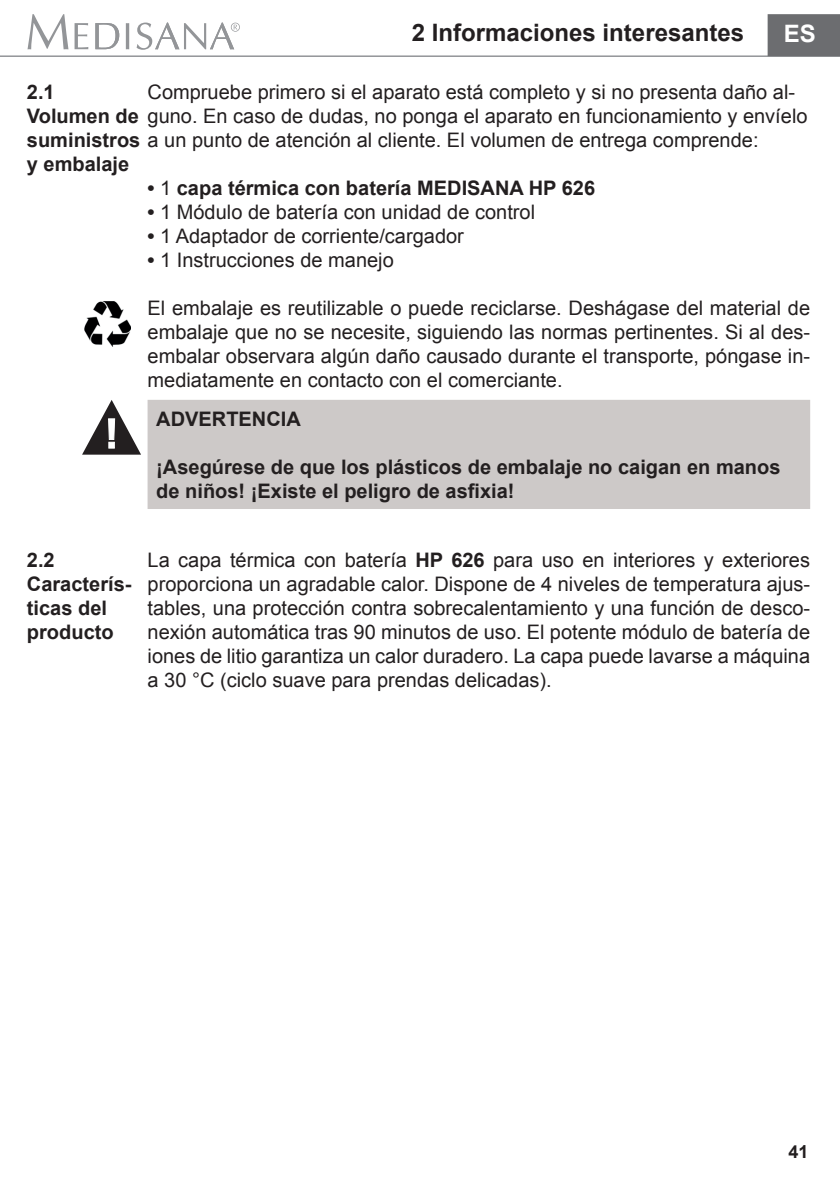
<style>
.page{position:relative;width:840px;height:1191px;background:#fff}
.page>*{position:absolute;margin:0;border:0;box-sizing:border-box;transform-origin:0 0}
.t1{font:700 24px "Arial";color:#231f20}
.t2{font:700 24px "Arial";color:#fff}
.t3{font:20px/24px "Arial";color:#231f20;text-align:justify}
.t4{font:700 20px/24px "Arial";color:#231f20}
.t5{font:700 18px "Arial";color:#231f20}
.s1{font-weight:700}
.s2{font-weight:400}
</style>
<div class="page">
<hr style="left:0;top:55px;width:839px;height:2px;background:#939598">
<svg style="left:27px;top:14px;width:41px;height:35px"></svg>
<svg style="left:74px;top:23px;width:14px;height:26px"></svg>
<svg style="left:95px;top:23px;width:24px;height:26px"></svg>
<svg style="left:126px;top:23px;width:3px;height:26px"></svg>
<svg style="left:136px;top:23px;width:104px;height:27px"></svg>
<div style="left:767px;top:14px;width:72px;height:42px;background:#6c6d70"></div>
<div style="left:147px;top:400px;width:662px;height:109px;background:#cdc9c8"></div>
<svg style="left:82px;top:400px;width:59px;height:54px"></svg>
<img style="left:84px;top:301px;width:47px;height:45px">
<p class="t1" style="left:411px;top:16px;width:334px">2 Informaciones interesantes</p>
<p class="t2" style="left:783px;top:17px;width:34px">ES</p>
<p class="t3" style="left:27px;top:80px;width:781px;text-align:left;text-indent:120px">Compruebe primero si el aparato está completo y si no presenta daño al-<br><span class="s1">Volumen de</span> guno. En caso de dudas, no ponga el aparato en funcionamiento y envíelo <span class="s1">suministros</span> a un punto de atención al cliente. El volumen de entrega comprende:</p>
<p class="t4" style="left:147px;top:176px;width:449px">• <span class="s2">1</span> capa térmica con batería MEDISANA HP 626</p>
<p class="t3" style="left:147px;top:200px;width:389px"><span class="s1">•</span> 1 Módulo de batería con unidad de control</p>
<p class="t3" style="left:147px;top:224px;width:318px"><span class="s1">•</span> 1 Adaptador de corriente/cargador</p>
<p class="t3" style="left:147px;top:248px;width:247px"><span class="s1">•</span> 1 Instrucciones de manejo</p>
<p class="t3" style="left:147px;top:296px;width:663px">El embalaje es reutilizable o puede reciclarse. Deshágase del material de embalaje que no se necesite, siguiendo las normas pertinentes. Si al des&shy;embalar observara algún daño causado durante el transporte, póngase in&shy;mediatamente en contacto con el comerciante.</p>
<p class="t4" style="left:27px;top:80px;width:29px">2.1</p>
<p class="t4" style="left:27px;top:152px;width:104px">y embalaje</p>
<p class="t4" style="left:156px;top:407px;width:146px">ADVERTENCIA</p>
<p class="t4" style="left:156px;top:455px;width:625px">¡Asegúrese de que los plásticos de embalaje no caigan en manos de niños! ¡Existe el peligro de asfixia!</p>
<p class="t4" style="left:27px;top:548px;width:106px">2.2<br>Caracterís&shy;ticas del producto</p>
<p class="t3" style="left:147px;top:548px;width:663px">La capa térmica con batería <span class="s1">HP 626</span> para uso en interiores y exteriores proporciona un agradable calor. Dispone de 4 niveles de temperatura ajus&shy;tables, una protección contra sobrecalentamiento y una función de desco&shy;nexión automática tras 90 minutos de uso. El potente módulo de batería de iones de litio garantiza un calor duradero. La capa puede lavarse a máquina a 30 °C (ciclo suave para prendas delicadas).</p>
<p class="t5" style="left:788px;top:1140px;width:22px">41</p>
</div>
